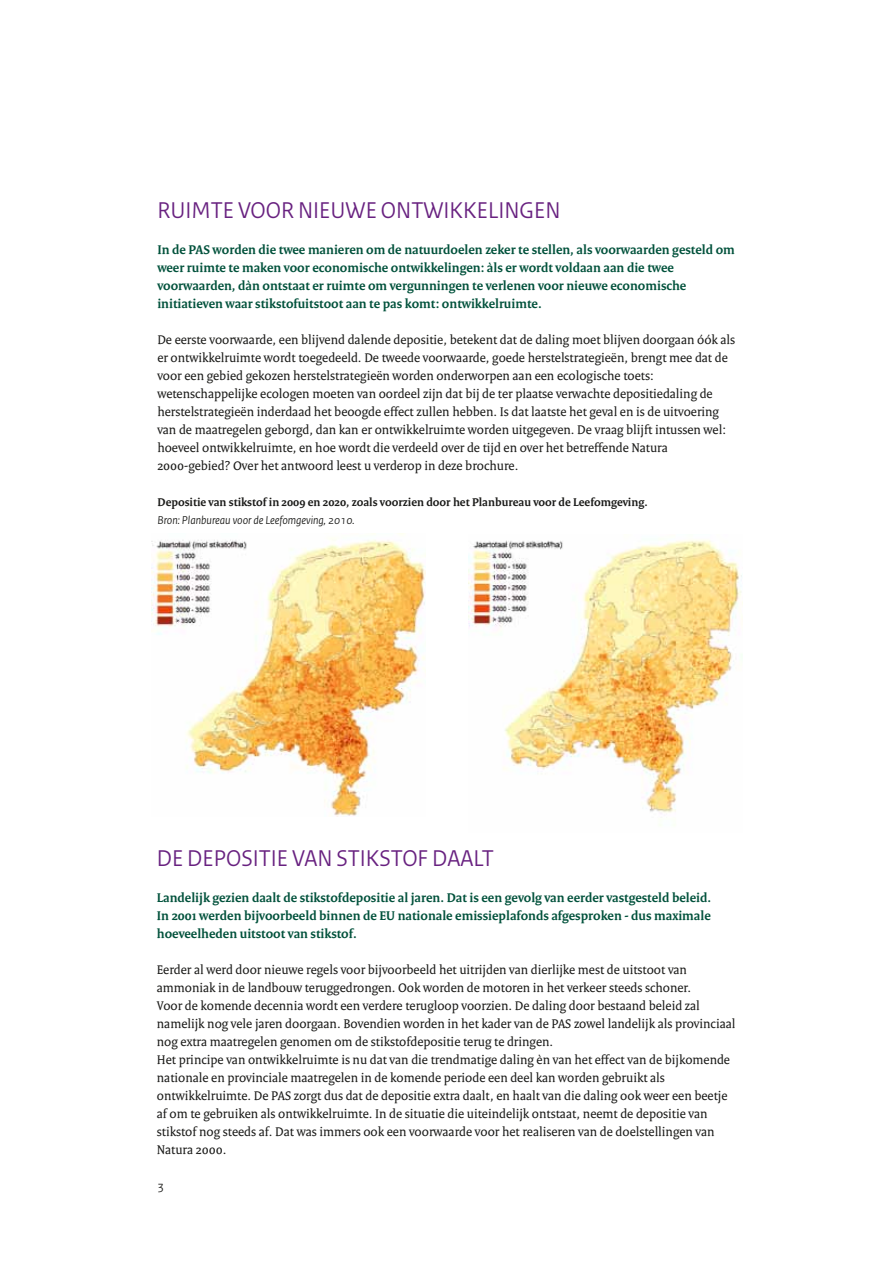
<style>
.page{position:relative;width:893px;height:1263px;background:#fff}
.page>*{position:absolute;margin:0;border:0;box-sizing:border-box;transform-origin:0 0}
.t1{font:24px "Rijksoverheid Sans";color:#682180}
.t2{font:13.5px/18px "Rijksoverheid Serif";color:#1a1a18}
.t3{font:700 13.5px/18px "Rijksoverheid Serif";color:#00513b}
.t4{font:12.75px "Rijksoverheid Sans";color:#1a1a18}
.t5{font:700 12px "Rijksoverheid Serif";color:#1a1a18}
.t6{font:italic 12px "Rijksoverheid Sans";color:#1a1a18}
</style>
<div class="page">
<img style="left:151px;top:533px;width:274px;height:284px">
<img style="left:468px;top:540px;width:274px;height:286px">
<h1 class="t1" style="left:157px;top:196px;width:405px">RUIMTE VOOR NIEUWE ONTWIKKELINGEN</h1>
<p class="t3" style="left:157px;top:240px;width:579px">In de PAS worden die twee manieren om de natuurdoelen zeker te stellen, als voorwaarden gesteld om weer ruimte te maken voor economische ontwikkelingen: àls er wordt voldaan aan die twee voorwaarden, dàn ontstaat er ruimte om vergunningen te verlenen voor nieuwe economische initiatieven waar stikstofuitstoot aan te pas komt: ontwikkelruimte.</p>
<p class="t2" style="left:157px;top:330px;width:579px">De eerste voorwaarde, een blijvend dalende depositie, betekent dat de daling moet blijven doorgaan óók als er ontwikkelruimte wordt toegedeeld. De tweede voorwaarde, goede herstelstrategieën, brengt mee dat de voor een gebied gekozen herstelstrategieën worden onderworpen aan een ecologische toets: wetenschappelijke ecologen moeten van oordeel zijn dat bij de ter plaatse verwachte depositiedaling de herstelstrategieën inderdaad het beoogde effect zullen hebben. Is dat laatste het geval en is de uitvoering van de maatregelen geborgd, dan kan er ontwikkelruimte worden uitgegeven. De vraag blijft intussen wel: hoeveel ontwikkelruimte, en hoe wordt die verdeeld over de tijd en over het betreffende Natura 2000-gebied? Over het antwoord leest u verderop in deze brochure.</p>
<p class="t5" style="left:157px;top:495px;width:492px">Depositie van stikstof in 2009 en 2020, zoals voorzien door het Planbureau voor de Leefomgeving.</p>
<p class="t6" style="left:157px;top:513px;width:199px">Bron: Planbureau voor de Leefomgeving, 2010.</p>
<h1 class="t1" style="left:157px;top:844px;width:338px">DE DEPOSITIE VAN STIKSTOF DAALT</h1>
<p class="t3" style="left:157px;top:888px;width:556px;text-align:justify">Landelijk gezien daalt de stikstofdepositie al jaren. Dat is een gevolg van eerder vastgesteld beleid.<br>In 2001 werden bijvoorbeeld binnen de EU nationale emissieplafonds afgesproken - dus maximale hoeveelheden uitstoot van stikstof.</p>
<p class="t2" style="left:157px;top:960px;width:580px">Eerder al werd door nieuwe regels voor bijvoorbeeld het uitrijden van dierlijke mest de uitstoot van ammoniak in de landbouw teruggedrongen. Ook worden de motoren in het verkeer steeds schoner.<br>Voor de komende decennia wordt een verdere terugloop voorzien. De daling door bestaand beleid zal namelijk nog vele jaren doorgaan. Bovendien worden in het kader van de PAS zowel landelijk als provinciaal nog extra maatregelen genomen om de stikstofdepositie terug te dringen.<br>Het principe van ontwikkelruimte is nu dat van die trendmatige daling èn van het effect van de bijkomende nationale en provinciale maatregelen in de komende periode een deel kan worden gebruikt als ontwikkelruimte. De PAS zorgt dus dat de depositie extra daalt, en haalt van die daling ook weer een beetje af om te gebruiken als ontwikkelruimte. In de situatie die uiteindelijk ontstaat, neemt de depositie van stikstof nog steeds af. Dat was immers ook een voorwaarde voor het realiseren van de doelstellingen van Natura 2000.</p>
<p class="t4" style="left:157px;top:1178px;width:8px">3</p>
</div>
